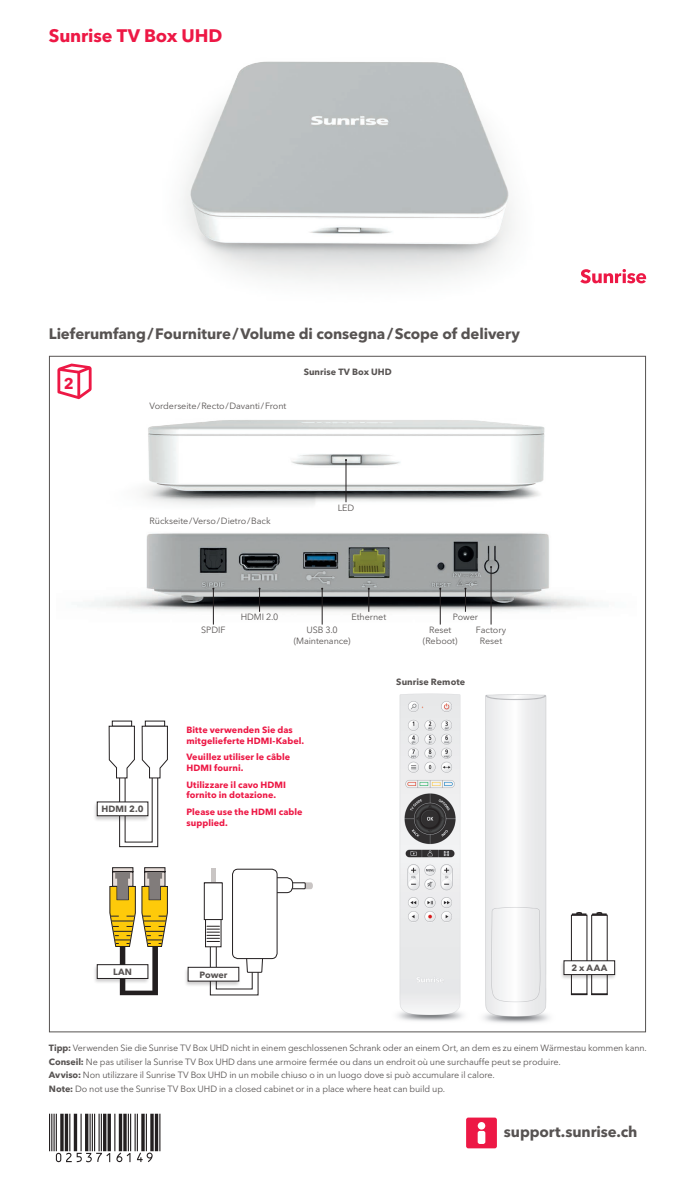
<style>
.page{position:relative;width:695px;height:1191px;background:#fff}
.page>*{position:absolute;margin:0;border:0;box-sizing:border-box;transform-origin:0 0}
.t1{font:700 18px "Avenir Next LT Pro";letter-spacing:-.005em;color:#ed1845}
.t2{font:700 15.5px "Avenir Next LT Pro";color:#ed1845}
.t3{font:700 15px "Avenir Next LT Pro";letter-spacing:-.005em;color:#575352}
.t4{font:9px/10.8px "Avenir Next LT Pro";letter-spacing:-.01em;color:#575352;text-align:center}
.t5{font:700 9px/10.8px "Avenir Next LT Pro";letter-spacing:.005em;color:#ed1845}
.t6{font:700 9px "Avenir Next LT Pro";letter-spacing:.005em;color:#575352}
.s1{font-weight:700}
</style>
<div class="page">
<img style="left:397px;top:693px;width:66px;height:328px">
<img style="left:473px;top:694px;width:82px;height:339px">
<img style="left:183px;top:61px;width:405px;height:223px">
<img style="left:88px;top:533px;width:510px;height:92px">
<hr style="left:213px;top:588px;width:1px;height:36px;background:#231f20">
<hr style="left:322px;top:588px;width:1px;height:36px;background:#231f20">
<hr style="left:440px;top:588px;width:1px;height:36px;background:#231f20">
<hr style="left:490px;top:567px;width:1px;height:57px;background:#231f20">
<svg style="left:258px;top:587px;width:2px;height:25px"></svg>
<svg style="left:368px;top:587px;width:2px;height:25px"></svg>
<svg style="left:464px;top:587px;width:2px;height:25px"></svg>
<img style="left:143px;top:420px;width:402px;height:85px">
<svg style="left:109px;top:867px;width:59px;height:128px"></svg>
<div style="left:93px;top:964px;width:57px;height:20px;background:#231f20;opacity:.22"></div>
<div style="left:97px;top:964px;width:51px;height:14px;background:#fff"></div>
<div style="left:97px;top:964px;width:51px;height:14px;border:1px solid #231f20"></div>
<svg style="left:109px;top:725px;width:59px;height:122px"></svg>
<div style="left:93px;top:801px;width:57px;height:20px;background:#231f20;opacity:.22"></div>
<div style="left:97px;top:802px;width:51px;height:13px;background:#fff"></div>
<div style="left:97px;top:801px;width:51px;height:15px;border:1px solid #231f20"></div>
<div style="left:211px;top:869px;width:5px;height:13px;background:#c9c5c4"></div>
<svg style="left:204px;top:882px;width:59px;height:114px"></svg>
<svg style="left:305px;top:882px;width:8px;height:7px"></svg>
<div style="left:290px;top:882px;width:15px;height:7px;border:1px solid #231f20"></div>
<div style="left:270px;top:877px;width:22px;height:15px;background:#fff;border-radius:6px"></div>
<div style="left:270px;top:877px;width:23px;height:16px;border:1px solid #231f20;border-radius:6px"></div>
<div style="left:232px;top:869px;width:45px;height:89px;background:#fff;border-radius:5px"></div>
<div style="left:232px;top:869px;width:45px;height:89px;border:1px solid #231f20;border-radius:5px"></div>
<div style="left:184px;top:966px;width:57px;height:21px;background:#231f20;opacity:.22"></div>
<div style="left:188px;top:967px;width:51px;height:14px;background:#fff"></div>
<div style="left:188px;top:967px;width:51px;height:14px;border:1px solid #231f20"></div>
<hr style="left:345px;top:460px;width:1px;height:42px;background:#231f20">
<svg style="left:57px;top:363px;width:35px;height:36px"></svg>
<div style="left:591px;top:915px;width:16px;height:79px;border:1px solid #231f20"></div>
<svg style="left:592px;top:912px;width:14px;height:3px"></svg>
<div style="left:571px;top:915px;width:16px;height:79px;border:1px solid #231f20"></div>
<svg style="left:572px;top:912px;width:14px;height:3px"></svg>
<svg style="left:571px;top:993px;width:36px;height:2px"></svg>
<div style="left:559px;top:960px;width:58px;height:20px;background:#231f20;opacity:.22"></div>
<div style="left:564px;top:960px;width:50px;height:14px;background:#fff"></div>
<svg style="left:580px;top:269px;width:66px;height:14px"></svg>
<svg style="left:466px;top:1117px;width:31px;height:31px"></svg>
<hr style="left:51px;top:1113px;width:1px;height:38px;background:#231f20">
<hr style="left:49px;top:1113px;width:1px;height:38px;background:#231f20">
<svg style="left:53px;top:1113px;width:107px;height:49px"></svg>
<h1 class="t1" style="left:49px;top:25px;width:175px">Sunrise TV Box UHD</h1>
<h3 class="t3" style="left:49px;top:324px;width:472px">Lieferumfang/Fourniture/Volume di consegna/Scope of delivery</h3>
<h2 class="t2" style="left:64px;top:374px;width:12px">2</h2>
<p class="t4" style="left:150px;top:401px;width:138px">Vorderseite/Recto/Davanti/Front</p>
<p class="t6" style="left:303px;top:367px;width:90px">Sunrise TV Box UHD</p>
<p class="t4" style="left:150px;top:516px;width:122px">Rückseite/Verso/Dietro/Back</p>
<p class="t4" style="left:337px;top:502px;width:18px">LED</p>
<p class="t4" style="left:241px;top:612px;width:39px">HDMI 2.0</p>
<p class="t4" style="left:351px;top:612px;width:36px">Ethernet</p>
<p class="t4" style="left:453px;top:612px;width:27px">Power</p>
<p class="t4" style="left:201px;top:624px;width:26px">SPDIF</p>
<p class="t4" style="left:294px;top:624px;width:58px">USB 3.0 (Maintenance)</p>
<p class="t4" style="left:423px;top:624px;width:36px">Reset (Reboot)</p>
<p class="t4" style="left:475px;top:624px;width:32px">Factory<br>Reset</p>
<p class="t6" style="left:102px;top:803px;width:43px">HDMI 2.0</p>
<p class="t5" style="left:186px;top:724px;width:119px">Bitte verwenden Sie das mitgelieferte HDMI-Kabel.</p>
<p class="t5" style="left:186px;top:751px;width:105px">Veuillez utiliser le câble<br>HDMI fourni.</p>
<p class="t5" style="left:186px;top:779px;width:101px">Utilizzare il cavo HDMI fornito in dotazione.</p>
<p class="t5" style="left:186px;top:806px;width:118px">Please use the HDMI cable supplied.</p>
<p class="t6" style="left:396px;top:677px;width:70px">Sunrise Remote</p>
<p class="t6" style="left:113px;top:966px;width:20px">LAN</p>
<p class="t6" style="left:199px;top:969px;width:30px">Power</p>
<p class="t6" style="left:571px;top:962px;width:37px">2 x AAA</p>
<p class="t4" style="left:49px;top:1041px;width:599px;line-height:13.6px;text-align:left"><span class="s1">Tipp:</span> Verwenden Sie die Sunrise TV Box UHD nicht in einem geschlossenen Schrank oder an einem Ort, an dem es zu einem Wärmestau kommen kann.<br><span class="s1">Conseil:</span> Ne pas utiliser la Sunrise TV Box UHD dans une armoire fermée ou dans un endroit où une surchauffe peut se produire.<br><span class="s1">Avviso:</span> Non utilizzare il Sunrise TV Box UHD in un mobile chiuso o in un luogo dove si può accumulare il calore.<br><span class="s1">Note:</span> Do not use the Sunrise TV Box UHD in a closed cabinet or in a place where heat can build up.</p>
<h3 class="t3" style="left:504px;top:1122px;width:135px">support.sunrise.ch</h3>
</div>
